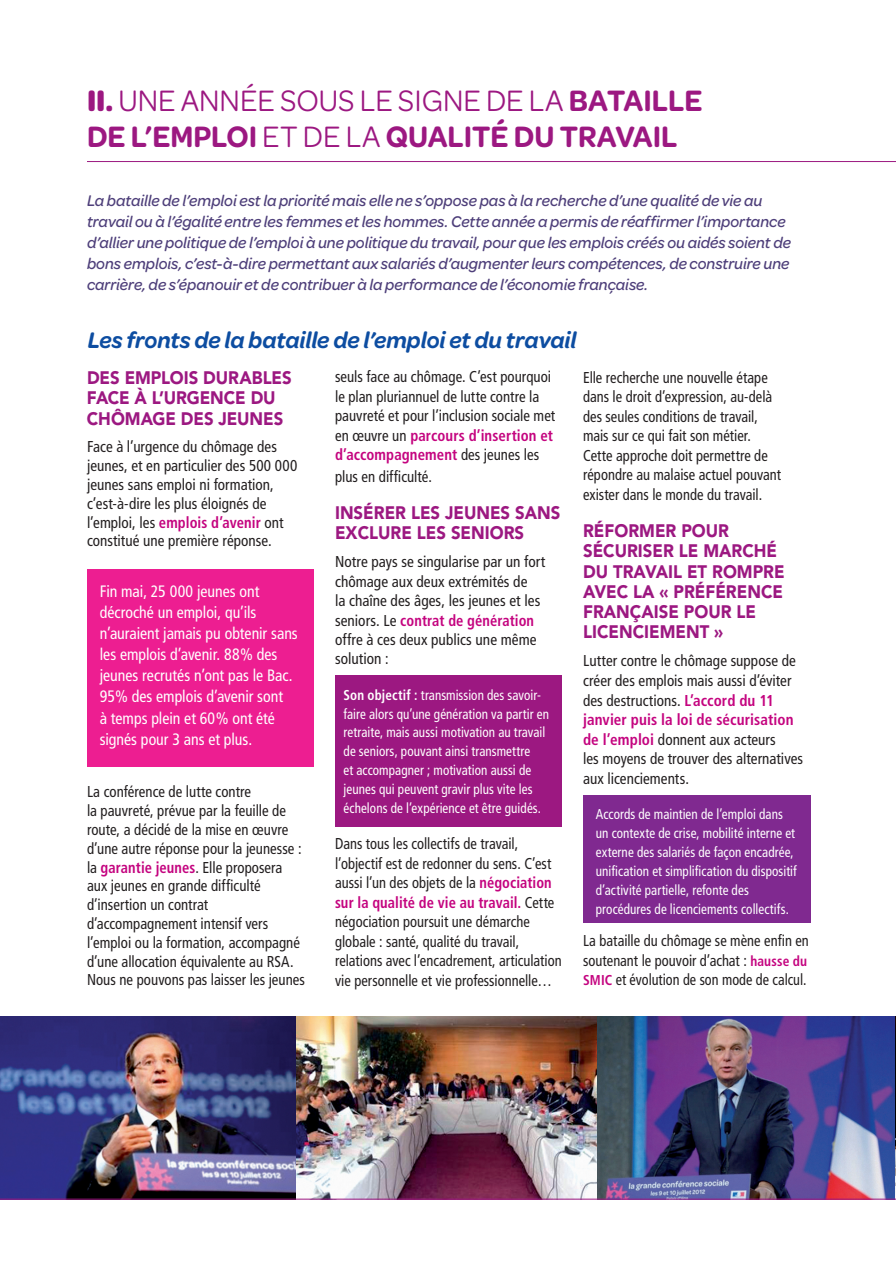
<style>
.page{position:relative;width:896px;height:1262px;background:#fff}
.page>*{position:absolute;margin:0;border:0;box-sizing:border-box;transform-origin:0 0}
.t1{font:600 31.5px/36px "Omnes";color:#9c1881;scale:.96 1}
.t2{font:italic 600 24px "Omnes";letter-spacing:-.005em;color:#0d4da1;scale:.96 1}
.t3{font:900 18px/20.2px "Avenir";color:#9c1881;scale:.93 1}
.t4{font:italic 500 16.5px/21px "Omnes";color:#4e3f7a;scale:.96 1}
.t5{font:condensed 16.5px/21px "Frutiger";color:#fff;scale:.96 1}
.t6{font:condensed 15.75px/19.5px "Frutiger";color:#231f20;scale:.92 1}
.t7{font:condensed 15.75px/18.8px "Frutiger";color:#231f20;scale:.94 1}
.t8{font:condensed 15.75px/19.5px "Frutiger";color:#231f20;scale:.96 1}
.t9{font:condensed 15.75px/19.5px "Frutiger";color:#231f20}
.t10{font:condensed 14.25px/18.8px "Frutiger";letter-spacing:.005em;color:#fff;scale:.92 1}
.s1{font-weight:700}
.s2{font-weight:400}
.s3{font-weight:700;color:#c4047f}
.s4{font-weight:700;font-size:14.25px;color:#c4047f}
</style>
<div class="page">
<div style="left:88px;top:570px;width:226px;height:197px;background:#ed1e91"></div>
<div style="left:335px;top:675px;width:226px;height:152px;background:#9c1881"></div>
<div style="left:583px;top:795px;width:228px;height:128px;background:#802990"></div>
<hr style="left:87px;top:161px;width:809px;height:1px;background:#9c1881">
<img style="left:0;top:1017px;width:296px;height:182px">
<img style="left:296px;top:1017px;width:301px;height:182px">
<img style="left:597px;top:1017px;width:299px;height:182px">
<hr style="left:0;top:1199px;width:896px;height:1px;background:#9c1881">
<h1 class="t1" style="left:87px;top:80px;width:643px"><span class="s1">II.</span> <span class="s2">UNE ANNÉE SOUS LE SIGNE DE LA</span> BATAILLE<br>DE L’EMPLOI <span class="s2">ET DE LA</span> QUALITÉ DU TRAVAIL</h1>
<p class="t4" style="left:87px;top:189px;width:735px">La bataille de l’emploi est la priorité mais elle ne s’oppose pas à la recherche d’une qualité de vie au travail ou à l’égalité entre les femmes et les hommes. Cette année a permis de réaffirmer l’importance d’allier une politique de l’emploi à une politique du travail, pour que les emplois créés ou aidés soient de bons emplois, c’est-à-dire permettant aux salariés d’augmenter leurs compétences, de construire une carrière, de s’épanouir et de contribuer à la performance de l’économie française.</p>
<h2 class="t2" style="left:88px;top:323px;width:511px">Les fronts de la bataille de l’emploi et du travail</h2>
<p class="t3" style="left:87px;top:368px;width:222px">DES EMPLOIS DURABLES<br>FACE À L’URGENCE DU<br>CHÔMAGE DES JEUNES</p>
<p class="t8" style="left:87px;top:438px;width:221px;line-height:18.8px">Face à l’urgence du chômage des jeunes, et en particulier des 500 000 jeunes sans emploi ni formation, c’est-à-dire les plus éloignés de l’emploi, les <span class="s3">emplois d’avenir</span> ont constitué une première réponse.</p>
<p class="t5" style="left:100px;top:581px;width:208px">Fin mai, 25 000 jeunes ont décroché un emploi, qu’ils n’auraient jamais pu obtenir sans les emplois d’avenir. 88% des jeunes recrutés n’ont pas le Bac.<br>95% des emplois d’avenir sont<br>à temps plein et 60% ont été signés pour 3 ans et plus.</p>
<p class="t7" style="left:87px;top:783px;width:233px">La conférence de lutte contre<br>la pauvreté, prévue par la feuille de route, a décidé de la mise en œuvre d’une autre réponse pour la jeunesse : la <span class="s3">garantie jeunes</span>. Elle proposera aux jeunes en grande difficulté d’insertion un contrat d’accompagnement intensif vers l’emploi ou la formation, accompagné d’une allocation équivalente au RSA.<br>Nous ne pouvons pas laisser les jeunes</p>
<p class="t7" style="left:335px;top:367px;width:236px;line-height:19.5px">seuls face au chômage. C’est pourquoi le plan pluriannuel de lutte contre la pauvreté et pour l’inclusion sociale met en œuvre un <span class="s3">parcours d’insertion et d’accompagnement</span> des jeunes les</p>
<p class="t7" style="left:335px;top:467px;width:105px">plus en difficulté.</p>
<p class="t3" style="left:335px;top:503px;width:244px">INSÉRER LES JEUNES SANS<br>EXCLURE LES SENIORS</p>
<p class="t9" style="left:335px;top:552px;width:212px">Notre pays se singularise par un fort chômage aux deux extrémités de<br>la chaîne des âges, les jeunes et les seniors. Le <span class="s3">contrat de génération </span>offre à ces deux publics une même solution :</p>
<p class="t10" style="left:344px;top:686px;width:225px"><span class="s1">Son objectif :</span> transmission des savoir&shy;faire alors qu’une génération va partir en retraite, mais aussi motivation au travail de seniors, pouvant ainsi transmettre<br>et accompagner ; motivation aussi de jeunes qui peuvent gravir plus vite les échelons de l’expérience et être guidés.</p>
<p class="t6" style="left:335px;top:834px;width:248px">Dans tous les collectifs de travail, l’objectif est de redonner du sens. C’est aussi l’un des objets de la <span class="s3">négociation sur la qualité de vie au travail.</span> Cette négociation poursuit une démarche globale : santé, qualité du travail, relations avec l’encadrement, articulation vie personnelle et vie professionnelle…</p>
<p class="t6" style="left:583px;top:367px;width:217px">Elle recherche une nouvelle étape dans le droit d’expression, au-delà des seules conditions de travail, mais sur ce qui fait son métier.<br>Cette approche doit permettre de répondre au malaise actuel pouvant exister dans le monde du travail.</p>
<p class="t3" style="left:583px;top:520px;width:218px">RÉFORMER POUR<br>SÉCURISER LE MARCHÉ<br>DU TRAVAIL ET ROMPRE<br>AVEC LA « PRÉFÉRENCE<br>FRANÇAISE POUR LE<br>LICENCIEMENT »</p>
<p class="t8" style="left:583px;top:651px;width:231px">Lutter contre le chômage suppose de créer des emplois mais aussi d’éviter des destructions. <span class="s3">L’accord du 11 janvier puis la loi de sécurisation de l’emploi</span> donnent aux acteurs<br>les moyens de trouver des alternatives aux licenciements.</p>
<p class="t10" style="left:596px;top:805px;width:220px">Accords de maintien de l’emploi dans un contexte de crise, mobilité interne et externe des salariés de façon encadrée, unification et simplification du dispositif d’activité partielle, refonte des procédures de licenciements collectifs.</p>
<p class="t6" style="left:583px;top:931px;width:247px;text-align:justify">La bataille du chômage se mène enfin en soutenant le pouvoir d’achat : <span class="s4">hausse du SMIC</span> et évolution de son mode de calcul.</p>
</div>
